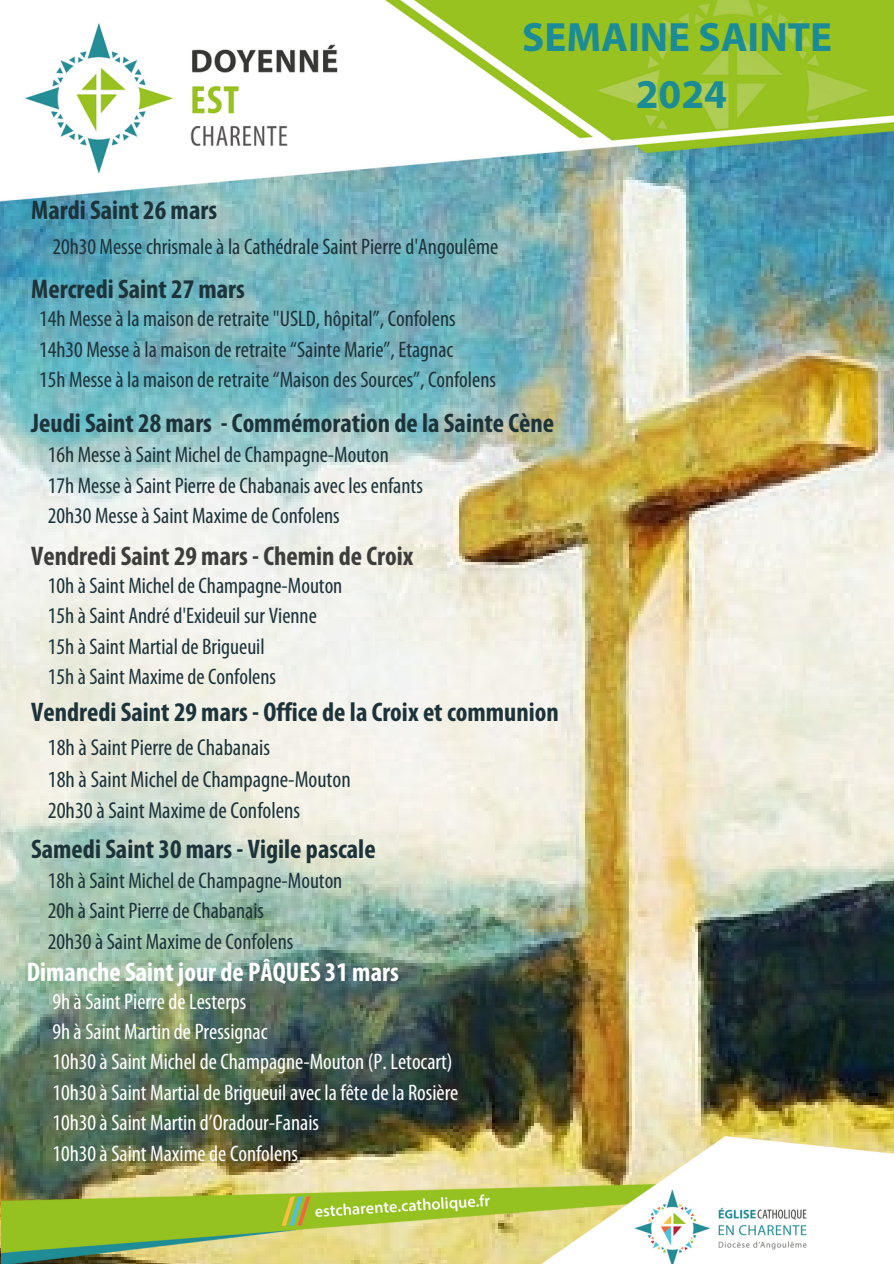
<style>
.page{position:relative;width:894px;height:1264px;background:#fff}
.page>*{position:absolute;margin:0;border:0;box-sizing:border-box;transform-origin:0 0}
.t1{font:700 41.1px/57.3px "Myriad Pro";color:#1b8c96;text-align:center}
.t2{font:700 condensed 27px "Myriad Pro";color:#1d333a}
.t3{font:700 condensed 27px "Myriad Pro";color:#3d3d3c}
.t4{font:700 condensed 27px "Myriad Pro";color:#fff}
.t5{font:condensed 23.1px "Myriad Pro";color:#1d333a}
.t6{font:condensed 22.5px "Myriad Pro";color:#1d333a}
.t7{font:condensed 22.5px "Myriad Pro";color:#fff}
</style>
<div class="page">
<img style="left:0;top:203px;width:893px;height:1060px">
<svg style="left:135px;top:1026px;width:5px;height:3px"></svg>
<img style="left:0;top:0;width:893px;height:203px">
<img style="left:1px;top:1136px;width:892px;height:127px">
<p class="t1" style="left:522px;top:12px;width:311px">SEMAINE SAINTE<br>2024</p>
<p class="t2" style="left:31px;top:199px;width:187px">Mardi Saint 26 mars</p>
<p class="t6" style="left:52px;top:237px;width:447px">20h30 Messe chrismale à la Cathédrale Saint Pierre d'Angoulême</p>
<p class="t2" style="left:31px;top:278px;width:215px">Mercredi Saint 27 mars</p>
<p class="t6" style="left:39px;top:309px;width:418px">14h Messe à la maison de retraite "USLD, hôpital”, Confolens</p>
<h2 class="t6" style="left:39px;top:339px;width:415px">14h30 Messe à la maison de retraite “Sainte Marie”, Etagnac</h2>
<p class="t6" style="left:39px;top:370px;width:458px">15h Messe à la maison de retraite “Maison des Sources”, Confolens</p>
<p class="t2" style="left:31px;top:411px;width:524px">Jeudi Saint 28 mars - Commémoration de la Sainte Cène</p>
<p class="t6" style="left:48px;top:445px;width:342px">16h Messe à Saint Michel de Champagne-Mouton</p>
<p class="t6" style="left:48px;top:475px;width:376px">17h Messe à Saint Pierre de Chabanais avec les enfants</p>
<h2 class="t6" style="left:48px;top:506px;width:293px">20h30 Messe à Saint Maxime de Confolens</h2>
<h2 class="t3" style="left:31px;top:545px;width:384px">Vendredi Saint 29 mars - Chemin de Croix</h2>
<p class="t6" style="left:48px;top:576px;width:296px">10h à Saint Michel de Champagne-Mouton</p>
<p class="t6" style="left:48px;top:606px;width:270px">15h à Saint André d'Exideuil sur Vienne</p>
<p class="t6" style="left:48px;top:636px;width:218px">15h à Saint Martial de Brigueuil</p>
<p class="t6" style="left:48px;top:667px;width:230px">15h à Saint Maxime de Confolens</p>
<p class="t2" style="left:31px;top:701px;width:529px">Vendredi Saint 29 mars - Office de la Croix et communion</p>
<p class="t5" style="left:48px;top:738px;width:224px">18h à Saint Pierre de Chabanais</p>
<p class="t5" style="left:48px;top:769px;width:304px">18h à Saint Michel de Champagne-Mouton</p>
<p class="t5" style="left:48px;top:801px;width:254px">20h30 à Saint Maxime de Confolens</p>
<h2 class="t2" style="left:31px;top:837px;width:346px">Samedi Saint 30 mars - Vigile pascale</h2>
<h2 class="t6" style="left:48px;top:871px;width:296px">18h à Saint Michel de Champagne-Mouton</h2>
<p class="t6" style="left:48px;top:901px;width:217px">20h à Saint Pierre de Chabanais</p>
<p class="t6" style="left:48px;top:931px;width:247px">20h30 à Saint Maxime de Confolens</p>
<p class="t4" style="left:27px;top:960px;width:373px">Dimanche Saint jour de PÂQUES 31 mars</p>
<p class="t7" style="left:52px;top:991px;width:195px">9h à Saint Pierre de Lesterps</p>
<h2 class="t7" style="left:52px;top:1022px;width:217px">9h à Saint Martin de Pressignac</h2>
<p class="t7" style="left:52px;top:1052px;width:401px">10h30 à Saint Michel de Champagne-Mouton (P. Letocart)</p>
<p class="t7" style="left:52px;top:1082px;width:407px">10h30 à Saint Martial de Brigueuil avec la fête de la Rosière</p>
<p class="t7" style="left:52px;top:1113px;width:268px">10h30 à Saint Martin d’Oradour-Fanais</p>
<h2 class="t7" style="left:52px;top:1143px;width:247px">10h30 à Saint Maxime de Confolens</h2>
</div>
